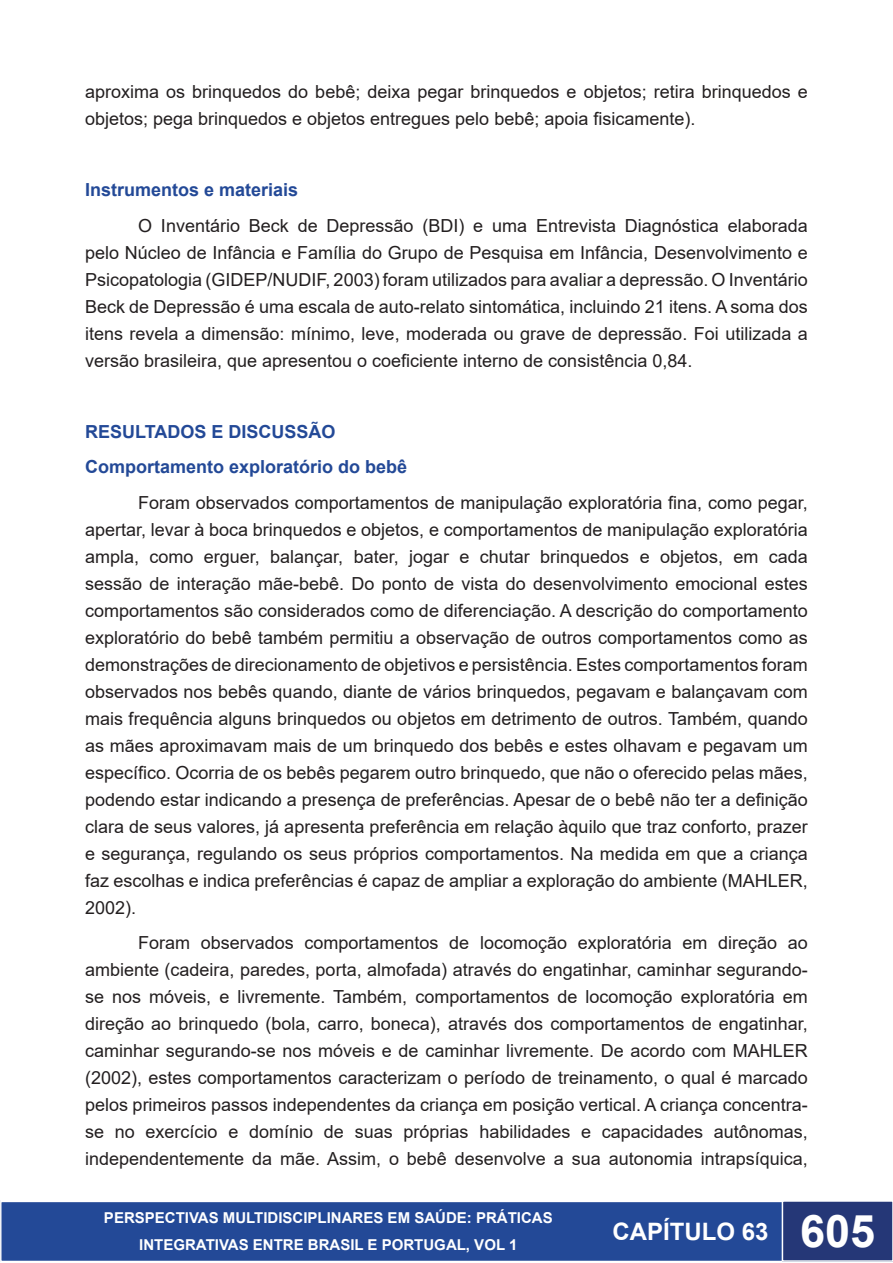
<style>
.page{position:relative;width:893px;height:1263px;background:#fff}
.page>*{position:absolute;margin:0;border:0;box-sizing:border-box;transform-origin:0 0}
.t1{font:700 24px "Arial";color:#fff}
.t2{font:18px/27px "Arial";color:#231f20;text-align:justify}
.t3{font:700 18px "Arial";color:#234997}
.t4{font:700 15px/27px "Arial";color:#fff;text-align:center}
.s1{font-size:45px}
</style>
<div class="page">
<div style="left:1px;top:1201px;width:782px;height:60px;background:#234997"></div>
<div style="left:0;top:1201px;width:784px;height:61px;border:2px solid #fff"></div>
<svg style="left:0;top:1200px;width:1px;height:62px"></svg>
<div style="left:782px;top:1201px;width:111px;height:60px;background:#253777"></div>
<div style="left:782px;top:1200px;width:111px;height:62px;border:2px solid #fff"></div>
<p class="t2" style="left:85px;top:78px;width:724px">aproxima os brinquedos do bebê; deixa pegar brinquedos e objetos; retira brinquedos e objetos; pega brinquedos e objetos entregues pelo bebê; apoia fisicamente).</p>
<p class="t3" style="left:85px;top:177px;width:215px">Instrumentos e materiais</p>
<p class="t2" style="left:85px;top:212px;width:724px;text-indent:53px">O Inventário Beck de Depressão (BDI) e uma Entrevista Diagnóstica elaborada pelo Núcleo de Infância e Família do Grupo de Pesquisa em Infância, Desenvolvimento e Psicopatologia (GIDEP/NUDIF, 2003) foram utilizados para avaliar a depressão. O Inventário Beck de Depressão é uma escala de auto-relato sintomática, incluindo 21 itens. A soma dos itens revela a dimensão: mínimo, leve, moderada ou grave de depressão. Foi utilizada a versão brasileira, que apresentou o coeficiente interno de consistência 0,84.</p>
<p class="t3" style="left:85px;top:419px;width:252px">RESULTADOS E DISCUSSÃO</p>
<p class="t3" style="left:85px;top:454px;width:324px">Comportamento exploratório do bebê</p>
<p class="t2" style="left:85px;top:489px;width:724px;text-indent:53px">Foram observados comportamentos de manipulação exploratória fina, como pegar, apertar, levar à boca brinquedos e objetos, e comportamentos de manipulação exploratória ampla, como erguer, balançar, bater, jogar e chutar brinquedos e objetos, em cada sessão de interação mãe-bebê. Do ponto de vista do desenvolvimento emocional estes comportamentos são considerados como de diferenciação. A descrição do comportamento exploratório do bebê também permitiu a observação de outros comportamentos como as demonstrações de direcionamento de objetivos e persistência. Estes comportamentos foram observados nos bebês quando, diante de vários brinquedos, pegavam e balançavam com mais frequência alguns brinquedos ou objetos em detrimento de outros. Também, quando as mães aproximavam mais de um brinquedo dos bebês e estes olhavam e pegavam um específico. Ocorria de os bebês pegarem outro brinquedo, que não o oferecido pelas mães, podendo estar indicando a presença de preferências. Apesar de o bebê não ter a definição clara de seus valores, já apresenta preferência em relação àquilo que traz conforto, prazer e segurança, regulando os seus próprios comportamentos. Na medida em que a criança faz escolhas e indica preferências é capaz de ampliar a exploração do ambiente (MAHLER, 2002).</p>
<p class="t2" style="left:85px;top:929px;width:724px;text-indent:53px">Foram observados comportamentos de locomoção exploratória em direção ao ambiente (cadeira, paredes, porta, almofada) através do engatinhar, caminhar segurando&shy;se nos móveis, e livremente. Também, comportamentos de locomoção exploratória em direção ao brinquedo (bola, carro, boneca), através dos comportamentos de engatinhar, caminhar segurando-se nos móveis e de caminhar livremente. De acordo com MAHLER (2002), estes comportamentos caracterizam o período de treinamento, o qual é marcado pelos primeiros passos independentes da criança em posição vertical. A criança concentra&shy;se no exercício e domínio de suas próprias habilidades e capacidades autônomas, independentemente da mãe. Assim, o bebê desenvolve a sua autonomia intrapsíquica,</p>
<p class="t4" style="left:104px;top:1205px;width:450px">PERSPECTIVAS MULTIDISCIPLINARES EM SAÚDE: PRÁTICAS<br>INTEGRATIVAS ENTRE BRASIL E PORTUGAL, VOL 1</p>
<h1 class="t1" style="left:612px;top:1215px;width:264px">CAPÍTULO 63 <span class="s1">605</span></h1>
</div>
